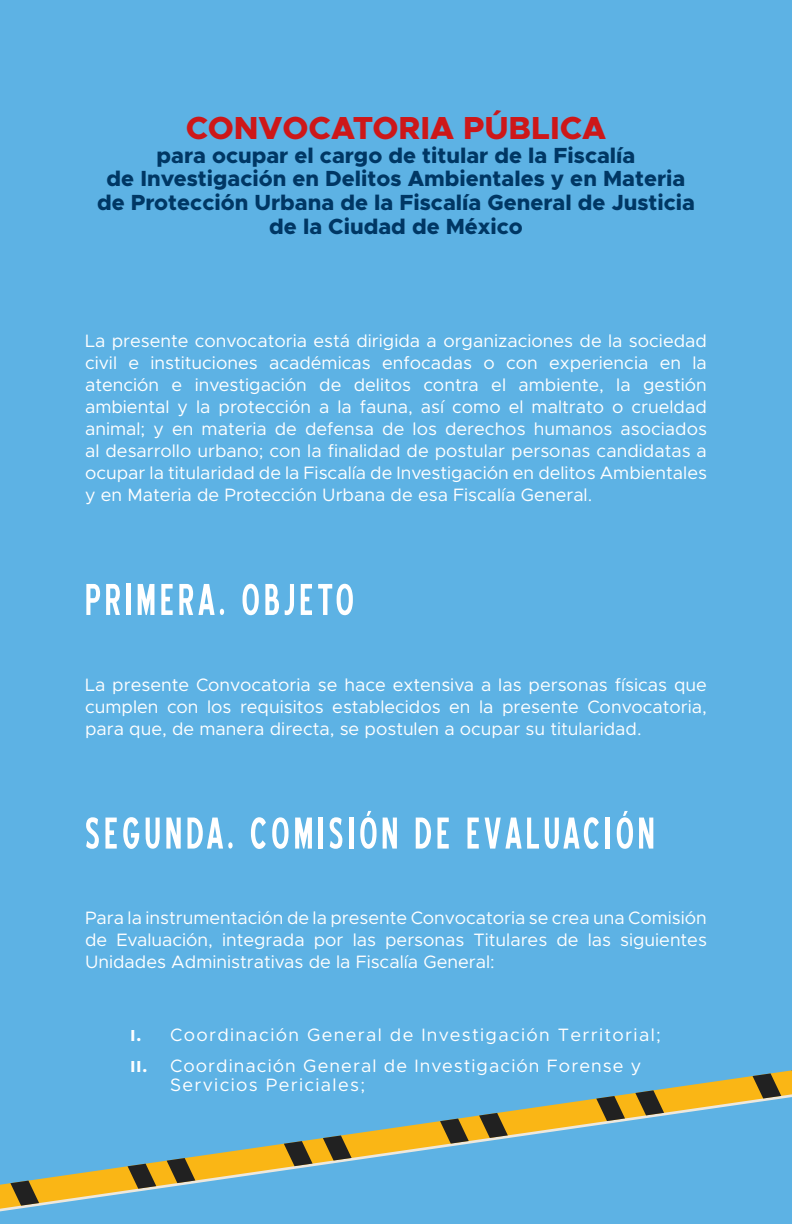
<style>
.page{position:relative;width:792px;height:1224px;background:#5db2e4}
.page>*{position:absolute;margin:0;border:0;box-sizing:border-box;transform-origin:0 0}
.t1{font:56px "Blue Highway Condensed";letter-spacing:.075em;color:#fff}
.t2{font:800 32px "Metropolis";color:#cd1719}
.t3{font:800 22px/23.8px "Metropolis";color:#003764;text-align:center}
.t4{font:18px/22px "Metropolis";color:#fff;text-align:justify}
.t5{font:18px/30.8px "Metropolis";letter-spacing:.075em;color:#fff}
.s1{font-weight:800;font-size:16px}
</style>
<div class="page">
<svg style="left:0;top:1070px;width:792px;height:139px"></svg>
<svg style="left:10px;top:1181px;width:29px;height:25px"></svg>
<svg style="left:128px;top:1164px;width:28px;height:25px"></svg>
<svg style="left:167px;top:1158px;width:28px;height:25px"></svg>
<svg style="left:284px;top:1141px;width:29px;height:25px"></svg>
<svg style="left:323px;top:1135px;width:29px;height:26px"></svg>
<svg style="left:440px;top:1119px;width:29px;height:25px"></svg>
<svg style="left:479px;top:1113px;width:29px;height:25px"></svg>
<svg style="left:596px;top:1096px;width:29px;height:25px"></svg>
<svg style="left:635px;top:1090px;width:29px;height:25px"></svg>
<svg style="left:753px;top:1073px;width:28px;height:26px"></svg>
<h2 class="t2" style="left:186px;top:107px;width:422px">CONVOCATORIA PÚBLICA</h2>
<p class="t3" style="left:97px;top:143px;width:600px">para ocupar el cargo de titular de la Fiscalía<br>de Investigación en Delitos Ambientales y en Materia de Protección Urbana de la Fiscalía General de Justicia de la Ciudad de México</p>
<p class="t4" style="left:85px;top:330px;width:623px">La presente convocatoria está dirigida a organizaciones de la sociedad civil e instituciones académicas enfocadas o con experiencia en la atención e investigación de delitos contra el ambiente, la gestión ambiental y la protección a la fauna, así como el maltrato o crueldad animal; y en materia de defensa de los derechos humanos asociados al desarrollo urbano; con la finalidad de postular personas candidatas a ocupar la titularidad de la Fiscalía de Investigación en delitos Ambientales y en Materia de Protección Urbana de esa Fiscalía General.</p>
<h1 class="t1" style="left:85px;top:576px;width:270px">PRIMERA. OBJETO</h1>
<p class="t4" style="left:85px;top:673px;width:623px">La presente Convocatoria se hace extensiva a las personas físicas que cumplen con los requisitos establecidos en la presente Convocatoria, para que, de manera directa, se postulen a ocupar su titularidad.</p>
<h1 class="t1" style="left:85px;top:809px;width:571px">SEGUNDA. COMISIÓN DE EVALUACIÓN</h1>
<p class="t4" style="left:85px;top:907px;width:623px">Para la instrumentación de la presente Convocatoria se crea una Comisión de Evaluación, integrada por las personas Titulares de las siguientes Unidades Administrativas de la Fiscalía General:</p>
<p class="t5" style="left:130px;top:1020px;width:532px"><span class="s1">I.</span> Coordinación General de Investigación Territorial;<br><span class="s1">II.</span> Coordinación General de Investigación Forense y</p>
<p class="t5" style="left:170px;top:1070px;width:197px">Servicios Periciales;</p>
</div>
